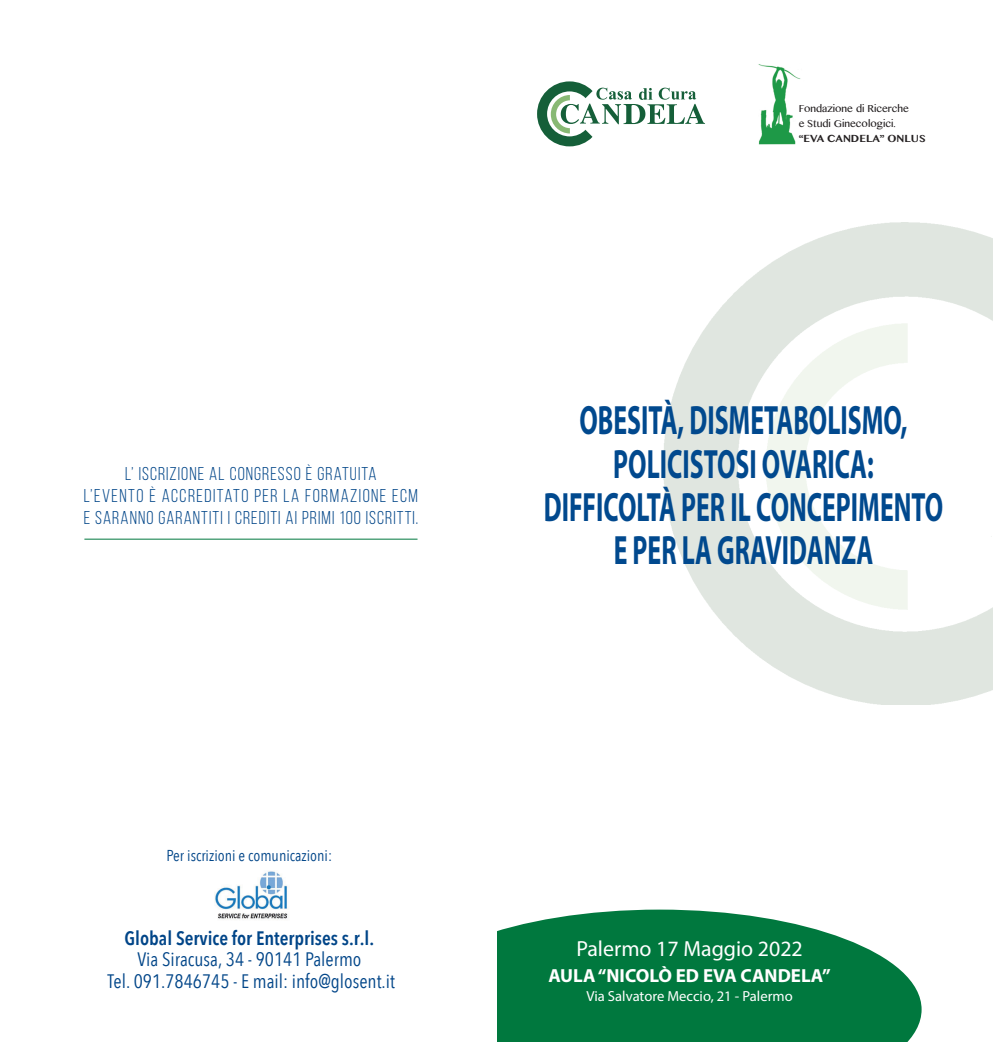
<style>
.page{position:relative;width:993px;height:1042px;background:#fff}
.page>*{position:absolute;margin:0;border:0;box-sizing:border-box;transform-origin:0 0}
.t1{font:700 41.12px/43.2px "Myriad Pro";color:#01498e;text-align:center;scale:.63 1}
.t2{font:21.88px "Myriad Pro";color:#fff}
.t3{font:19.43px/21.5px "Avenir Next Condensed";color:#014588;text-align:center}
.t4{font:600 19.43px "Avenir Next Condensed";color:#014588}
.t5{font:700 18.9px "Myriad Pro";color:#fff}
.t6{font:18.55px/22.2px "Bebas Neue";letter-spacing:.055em;color:#014588;text-align:center}
.t7{font:15.75px "Avenir Next Condensed";color:#014588}
.t8{font:14.53px "Myriad Pro";color:#fff}
.t9{font:10.15px/14.7px "Myanmar MN";color:#231f20}
.t10{font:700 10.15px "Myanmar MN";color:#231f20}
</style>
<div class="page">
<div style="left:537px;top:81px;width:65px;height:65px;border:10px solid #155f39;border-radius:50%"></div>
<div style="left:550px;top:95px;width:39px;height:38px;border:5px solid #88b974;border-radius:50%"></div>
<svg style="left:560px;top:84px;width:144px;height:59px"></svg>
<img style="left:758px;top:64px;width:43px;height:81px">
<img style="left:663px;top:222px;width:329px;height:482px">
<svg style="left:832px;top:375px;width:160px;height:183px"></svg>
<hr style="left:991px;top:383px;width:1px;height:181px;background:#fff">
<svg style="left:497px;top:909px;width:424px;height:133px;background:#1f8856"></svg>
<hr style="left:84px;top:539px;width:333px;height:1px;background:#00783e">
<img style="left:215px;top:871px;width:74px;height:48px">
<p class="t6" style="left:84px;top:462px;width:336px">L’ ISCRIZIONE AL CONGRESSO È GRATUITA<br>L’EVENTO È ACCREDITATO PER LA FORMAZIONE ECM<br>E SARANNO GARANTITI I CREDITI AI PRIMI 100 ISCRITTI.</p>
<p class="t7" style="left:166px;top:845px;width:167px">Per iscrizioni e comunicazioni:</p>
<p class="t4" style="left:124px;top:925px;width:251px">Global Service for Enterprises s.r.l.</p>
<p class="t3" style="left:107px;top:949px;width:289px">Via Siracusa, 34 - 90141 Palermo<br>Tel. 091.7846745 - E mail: info@glosent.it</p>
<p class="t9" style="left:798px;top:102px;width:112px">Fondazione di Ricerche e Studi Ginecologici.</p>
<p class="t10" style="left:798px;top:132px;width:128px">“EVA CANDELA” ONLUS</p>
<h1 class="t1" style="left:543px;top:402px;width:635px">OBESITÀ, DISMETABOLISMO,<br>POLICISTOSI OVARICA:<br>DIFFICOLTÀ PER IL CONCEPIMENTO<br>E PER LA GRAVIDANZA</h1>
<p class="t2" style="left:576px;top:940px;width:228px">Palermo 17 Maggio 2022</p>
<p class="t5" style="left:548px;top:968px;width:283px">AULA“NICOLÒ ED EVA CANDELA”</p>
<p class="t8" style="left:586px;top:991px;width:208px">Via Salvatore Meccio, 21 - Palermo</p>
</div>
